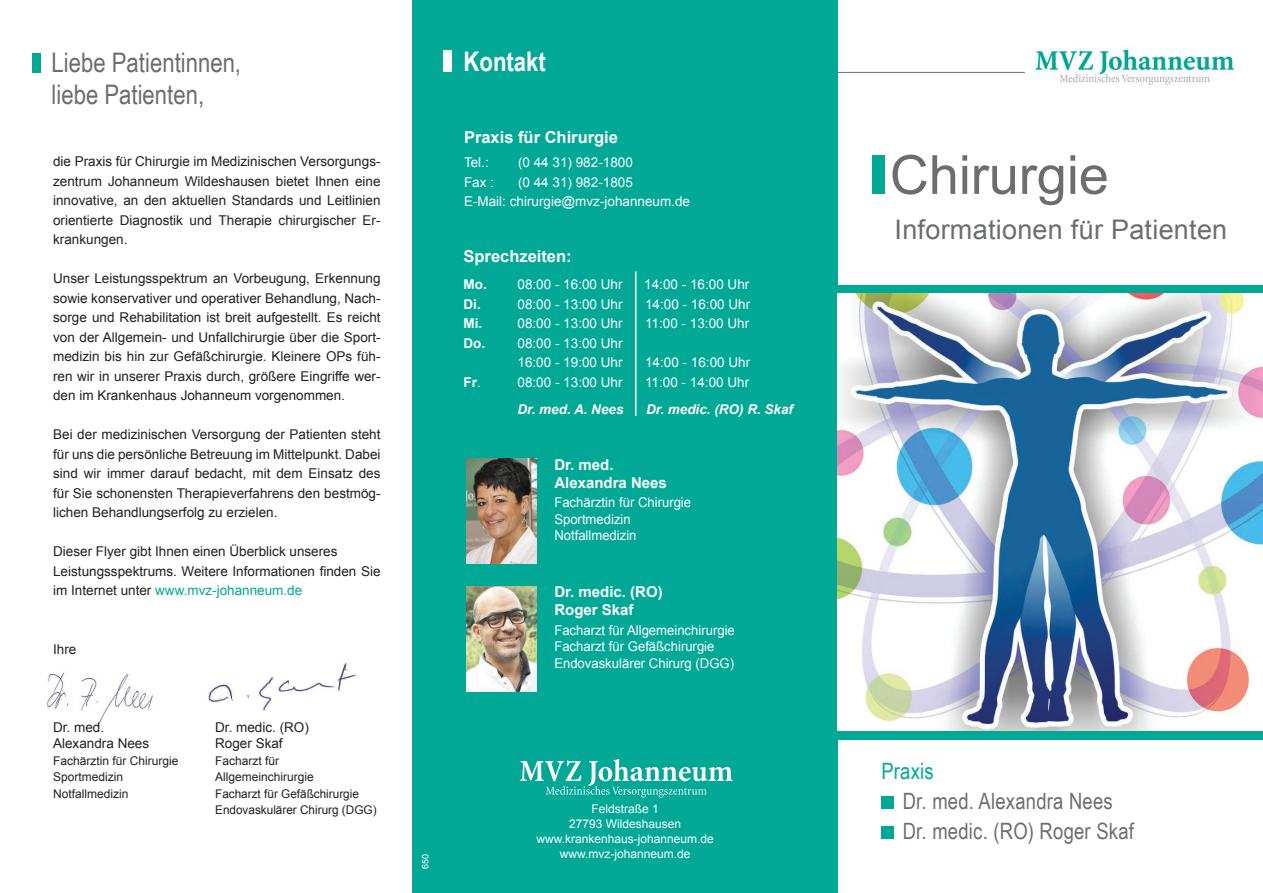
<style>
.page{position:relative;width:1263px;height:893px;background:#fff}
.page>*{position:absolute;margin:0;border:0;box-sizing:border-box;transform-origin:0 0}
.t1{font:54px "Arial";color:#6c6d70}
.t2{font:27px/32.4px "Arial Narrow";color:#6c6d70}
.t3{font:27px "Arial";letter-spacing:.01em;color:#6c6d70}
.t4{font:700 27px "Arial Narrow";color:#fff}
.t5{font:22.5px/30px "Arial Narrow";letter-spacing:.01em;color:#6c6d70}
.t6{font:22.5px "Arial Narrow";letter-spacing:.01em;color:#00a895}
.t7{font:700 16.5px "Arial";color:#fff}
.t8{font:700 15px/18px "Arial";color:#fff}
.t9{font:13.5px/19.5px "Arial";color:#231f20;text-align:justify}
.t10{font:13.5px/16.5px "Arial";color:#fff}
.t11{font:italic 700 13.5px "Arial";color:#fff}
.t12{font:700 13.5px "Arial";color:#fff}
.t13{font:12px/16.5px "Arial";color:#231f20}
.t14{font:12px/15px "Arial";color:#fff;text-align:center}
.t15{font:9px "Arial";color:#fff}
.s1{color:#00a895}
.s2{font-weight:700}
.s3{font-weight:400}
</style>
<div class="page">
<img style="left:46px;top:672px;width:107px;height:53px">
<div style="left:838px;top:285px;width:425px;height:454px;background:#00a895"></div>
<img style="left:208px;top:662px;width:148px;height:50px">
<div style="left:412px;top:0;width:426px;height:893px;background:#00a895"></div>
<div style="left:872px;top:155px;width:12px;height:38px;background:#00a895"></div>
<div style="left:443px;top:51px;width:9px;height:21px;background:#fff"></div>
<img style="left:467px;top:586px;width:69px;height:105px">
<div style="left:32px;top:53px;width:8px;height:19px;background:#00a895"></div>
<img style="left:838px;top:293px;width:425px;height:437px">
<hr style="left:838px;top:72px;width:187px;height:1px;background:#6c6d70">
<img style="left:1035px;top:49px;width:200px;height:36px">
<svg style="left:520px;top:759px;width:212px;height:39px"></svg>
<div style="left:881px;top:796px;width:13px;height:13px;background:#00a895"></div>
<div style="left:881px;top:826px;width:13px;height:13px;background:#00a895"></div>
<img style="left:467px;top:459px;width:69px;height:104px">
<hr style="left:635px;top:271px;width:1px;height:145px;background:#fff">
<h2 class="t2" style="left:52px;top:45px;width:191px">Liebe Patientinnen, liebe Patienten,</h2>
<p class="t9" style="left:53px;top:152px;width:329px">die Praxis für Chirurgie im Medizinischen Versorgungs&shy;zentrum Johanneum Wildeshausen bietet Ihnen eine innovative, an den aktuellen Standards und Leitlinien orientierte Diagnostik und Therapie chirurgischer Er&shy;krankungen.</p>
<p class="t9" style="left:53px;top:269px;width:329px">Unser Leistungsspektrum an Vorbeugung, Erkennung sowie konservativer und operativer Behandlung, Nach&shy;sorge und Rehabilitation ist breit aufgestellt. Es reicht von der Allgemein- und Unfallchirurgie über die Sport&shy;medizin bis hin zur Gefäßchirurgie. Kleinere OPs füh&shy;ren wir in unserer Praxis durch, größere Eingriffe wer&shy;den im Krankenhaus Johanneum vorgenommen.</p>
<p class="t9" style="left:53px;top:425px;width:329px">Bei der medizinischen Versorgung der Patienten steht für uns die persönliche Betreuung im Mittelpunkt. Dabei sind wir immer darauf bedacht, mit dem Einsatz des für Sie schonensten Therapieverfahrens den bestmög&shy;lichen Behandlungserfolg zu erzielen.</p>
<p class="t9" style="left:53px;top:542px;width:329px;text-align:left">Dieser Flyer gibt Ihnen einen Überblick unseres<br>Leistungsspektrums. Weitere Informationen finden Sie im Internet unter <span class="s1">www.mvz-johanneum.de</span></p>
<p class="t9" style="left:53px;top:639px;width:25px">Ihre</p>
<p class="t9" style="left:53px;top:717px;width:53px">Dr. med.</p>
<p class="t9" style="left:215px;top:717px;width:95px">Dr. medic. (RO)</p>
<p class="t9" style="left:53px;top:734px;width:98px">Alexandra Nees</p>
<p class="t9" style="left:215px;top:734px;width:69px">Roger Skaf</p>
<p class="t13" style="left:53px;top:752px;width:127px">Fachärztin für Chirurgie</p>
<p class="t13" style="left:215px;top:752px;width:66px">Facharzt für</p>
<p class="t13" style="left:53px;top:769px;width:72px">Sportmedizin</p>
<p class="t13" style="left:215px;top:769px;width:100px">Allgemeinchirurgie</p>
<p class="t13" style="left:53px;top:785px;width:77px">Notfallmedizin</p>
<p class="t13" style="left:215px;top:785px;width:163px">Facharzt für Gefäßchirurgie<br>Endovaskulärer Chirurg (DGG)</p>
<h2 class="t4" style="left:463px;top:41px;width:84px">Kontakt</h2>
<p class="t7" style="left:464px;top:126px;width:156px">Praxis für Chirurgie</p>
<p class="t10" style="left:464px;top:154px;width:26px">Tel.:</p>
<p class="t10" style="left:518px;top:154px;width:116px">(0 44 31) 982-1800</p>
<p class="t10" style="left:464px;top:174px;width:32px">Fax :</p>
<p class="t10" style="left:464px;top:172px;width:228px;line-height:19.5px;text-align:center">(0 44 31) 982-1805<br>E-Mail: chirurgie@mvz-johanneum.de</p>
<p class="t7" style="left:463px;top:245px;width:110px">Sprechzeiten:</p>
<p class="t10" style="left:463px;top:276px;width:161px"><span class="s2">Mo.</span> 08:00 - 16:00 Uhr</p>
<p class="t10" style="left:644px;top:276px;width:107px">14:00 - 16:00 Uhr</p>
<p class="t12" style="left:463px;top:295px;width:19px">Di.</p>
<p class="t10" style="left:517px;top:296px;width:107px">08:00 - 13:00 Uhr</p>
<p class="t10" style="left:645px;top:296px;width:107px">14:00 - 16:00 Uhr</p>
<p class="t12" style="left:463px;top:314px;width:20px">Mi.</p>
<p class="t10" style="left:517px;top:315px;width:107px">08:00 - 13:00 Uhr</p>
<p class="t10" style="left:645px;top:315px;width:106px">11:00 - 13:00 Uhr</p>
<p class="t10" style="left:463px;top:333px;width:161px;line-height:19.5px;text-align:right"><span class="s2">Do.</span> 08:00 - 13:00 Uhr<br>16:00 - 19:00 Uhr</p>
<p class="t10" style="left:645px;top:354px;width:107px">14:00 - 16:00 Uhr</p>
<p class="t12" style="left:463px;top:373px;width:19px">Fr<span class="s3">.</span></p>
<p class="t10" style="left:517px;top:374px;width:107px">08:00 - 13:00 Uhr</p>
<p class="t10" style="left:645px;top:374px;width:106px">11:00 - 14:00 Uhr</p>
<p class="t11" style="left:517px;top:400px;width:108px">Dr. med. A. Nees</p>
<p class="t11" style="left:646px;top:400px;width:149px">Dr. medic. (RO) R. Skaf</p>
<p class="t8" style="left:554px;top:456px;width:114px">Dr. med.<br>Alexandra Nees</p>
<p class="t10" style="left:554px;top:494px;width:138px">Fachärztin für Chirurgie<br>Sportmedizin<br>Notfallmedizin</p>
<p class="t8" style="left:554px;top:584px;width:110px">Dr. medic. (RO)<br>Roger Skaf</p>
<p class="t10" style="left:554px;top:622px;width:182px">Facharzt für Allgemeinchirurgie<br>Facharzt für Gefäßchirurgie<br>Endovaskulärer Chirurg (DGG)</p>
<p class="t15" style="left:420px;top:869px;width:17px;rotate:-90deg">650</p>
<p class="t14" style="left:536px;top:801px;width:179px">Feldstraße 1<br>27793 Wildeshausen www.krankenhaus-johanneum.de www.mvz-johanneum.de</p>
<h1 class="t1" style="left:890px;top:140px;width:221px">Chirurgie</h1>
<h2 class="t3" style="left:894px;top:212px;width:334px">Informationen für Patienten</h2>
<h3 class="t6" style="left:881px;top:754px;width:54px">Praxis</h3>
<h3 class="t5" style="left:903px;top:785px;width:233px">Dr. med. Alexandra Nees<br>Dr. medic. (RO) Roger Skaf</h3>
</div>
